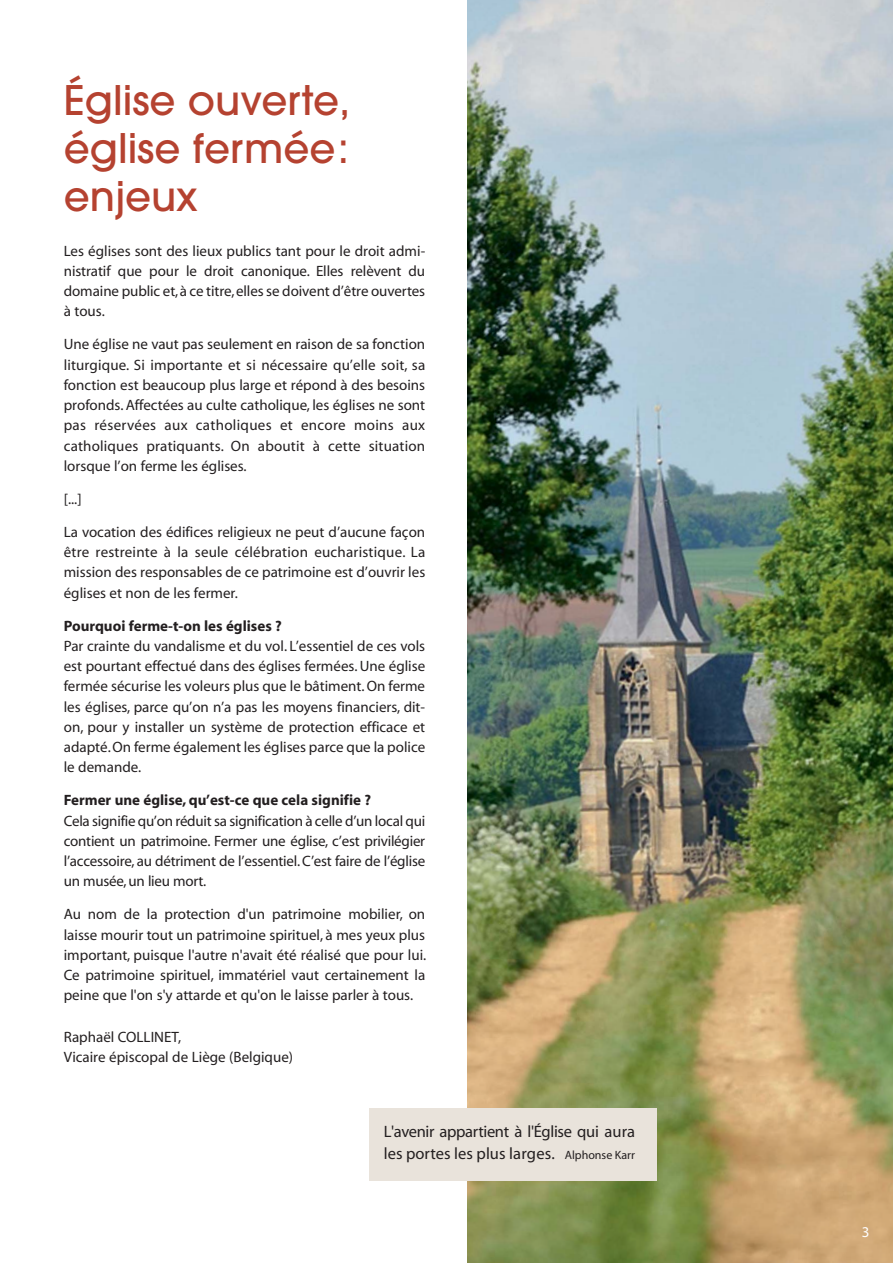
<style>
.page{position:relative;width:893px;height:1263px;background:#fff}
.page>*{position:absolute;margin:0;border:0;box-sizing:border-box;transform-origin:0 0}
.t1{font:500 40.5px/48px "Avant Garde";color:#b54230;text-align:justify}
.t2{font:16.5px/22.5px "Myriad";color:#231f20}
.t3{font:15px/20.2px "Myriad";color:#231f20;text-align:justify}
.t4{font:700 15px "Myriad";color:#231f20}
.t5{font:15px "Myriad";color:#fff}
.s1{font-size:12px}
</style>
<div class="page">
<img style="left:468px;top:0;width:425px;height:1263px">
<div style="left:369px;top:1109px;width:288px;height:72px;background:#e9e3db"></div>
<h1 class="t1" style="left:64px;top:80px;width:288px">Église ouverte, église fermée: enjeux</h1>
<p class="t3" style="left:64px;top:242px;width:363px">Les églises sont des lieux publics tant pour le droit admi - nistratif que pour le droit canonique. Elles relèvent du domaine public et, à ce titre, elles se doivent d’être ouvertes à tous.</p>
<p class="t3" style="left:64px;top:335px;width:363px">Une église ne vaut pas seulement en raison de sa fonction liturgique. Si importante et si nécessaire qu’elle soit, sa fonction est beaucoup plus large et répond à des besoins profonds. Affectées au culte catholique, les églises ne sont pas réservées aux catholiques et encore moins aux catholiques pratiquants. On aboutit à cette situation lorsque l’on ferme les églises.</p>
<p class="t3" style="left:64px;top:490px;width:19px">[...]</p>
<p class="t3" style="left:64px;top:523px;width:363px">La vocation des édifices religieux ne peut d’aucune façon être restreinte à la seule célébration eucharistique. La mission des responsables de ce patrimoine est d’ouvrir les églises et non de les fermer.</p>
<p class="t4" style="left:64px;top:620px;width:220px">Pourquoi ferme-t-on les églises ?</p>
<p class="t3" style="left:64px;top:637px;width:363px">Par crainte du vandalisme et du vol. L’essentiel de ces vols est pourtant effectué dans des églises fermées. Une église fermée sécurise les voleurs plus que le bâtiment. On ferme les églises, parce qu’on n’a pas les moyens financiers, dit&shy;on, pour y installer un système de protection efficace et adapté. On ferme également les églises parce que la police le demande.</p>
<p class="t4" style="left:64px;top:795px;width:309px">Fermer une église, qu’est-ce que cela signifie ?</p>
<p class="t3" style="left:64px;top:812px;width:363px">Cela signifie qu’on réduit sa signification à celle d’un local qui contient un patrimoine. Fermer une église, c’est privilégier l’accessoire, au détriment de l’essentiel. C’est faire de l’église un musée, un lieu mort.</p>
<p class="t3" style="left:64px;top:905px;width:364px">Au nom de la protection d'un patrimoine mobilier, on laisse mourir tout un patrimoine spirituel, à mes yeux plus important, puisque l'autre n'avait été réalisé que pour lui.<br>Ce patrimoine spirituel, immatériel vaut certainement la peine que l'on s'y attarde et qu'on le laisse parler à tous.</p>
<p class="t3" style="left:64px;top:1028px;width:231px">Raphaël COLLINET,<br>Vicaire épiscopal de Liège (Belgique)</p>
<p class="t2" style="left:384px;top:1121px;width:253px">L'avenir appartient à l'Église qui aura les portes les plus larges. <span class="s1">Alphonse Karr</span></p>
<p class="t5" style="left:862px;top:1226px;width:9px">3</p>
</div>
